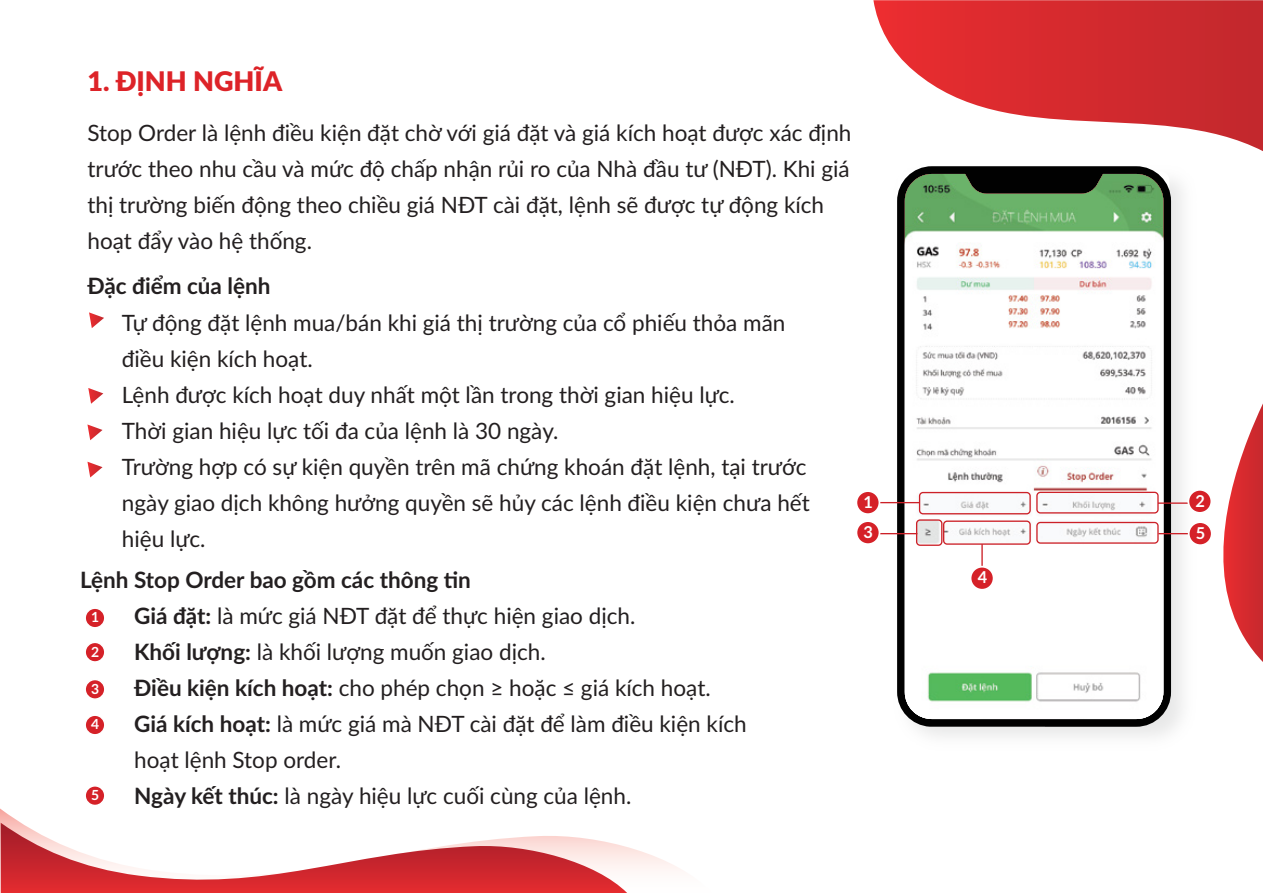
<style>
.page{position:relative;width:1263px;height:893px;background:#fff}
.page>*{position:absolute;margin:0;border:0;box-sizing:border-box;transform-origin:0 0}
.t1{font:900 27px "Lato";color:#dd2328}
.t2{font:22.5px/36px "Lato";color:#231f20}
.t3{font:700 22.5px "Lato";color:#231f20}
.t4{font:700 16.35px/30px "Lato";color:#fff}
.t5{font:700 13.95px "Lato";color:#fff}
.s1{font-weight:700}
</style>
<div class="page">
<div style="left:85px;top:608px;width:20px;height:20px;background:#d52128;border-radius:50%"></div>
<div style="left:84px;top:607px;width:22px;height:21px;border:2px solid #fff;border-radius:50%"></div>
<div style="left:85px;top:642px;width:20px;height:20px;background:#d52128;border-radius:50%"></div>
<div style="left:84px;top:642px;width:22px;height:21px;border:2px solid #fff;border-radius:50%"></div>
<div style="left:85px;top:679px;width:20px;height:20px;background:#d52128;border-radius:50%"></div>
<div style="left:84px;top:679px;width:22px;height:21px;border:2px solid #fff;border-radius:50%"></div>
<div style="left:85px;top:715px;width:20px;height:20px;background:#d52128;border-radius:50%"></div>
<div style="left:84px;top:714px;width:22px;height:21px;border:2px solid #fff;border-radius:50%"></div>
<div style="left:85px;top:786px;width:20px;height:19px;background:#d52128;border-radius:50%"></div>
<div style="left:84px;top:785px;width:22px;height:21px;border:2px solid #fff;border-radius:50%"></div>
<svg style="left:873px;top:0;width:390px;height:151px"></svg>
<svg style="left:1223px;top:403px;width:40px;height:259px"></svg>
<svg style="left:0;top:808px;width:681px;height:85px"></svg>
<svg style="left:1px;top:823px;width:626px;height:70px"></svg>
<svg style="left:89px;top:312px;width:15px;height:16px"></svg>
<svg style="left:87px;top:424px;width:16px;height:16px"></svg>
<svg style="left:87px;top:462px;width:16px;height:15px"></svg>
<svg style="left:88px;top:388px;width:15px;height:16px"></svg>
<img style="left:887px;top:166px;width:301px;height:571px">
<div style="left:897px;top:166px;width:274px;height:561px;background:#010101;border-radius:34px"></div>
<img style="left:905px;top:174px;width:258px;height:545px">
<div style="left:943px;top:520px;width:88px;height:25px;border:1px solid #cc2128;border-radius:3px"></div>
<div style="left:919px;top:492px;width:112px;height:22px;border:1px solid #cc2128;border-radius:3px"></div>
<div style="left:916px;top:519px;width:26px;height:27px;border:1px solid #cc2128;border-radius:3px"></div>
<div style="left:1036px;top:492px;width:123px;height:22px;border:1px solid #cc2128;border-radius:3px"></div>
<div style="left:1036px;top:522px;width:123px;height:22px;border:1px solid #cc2128;border-radius:3px"></div>
<hr style="left:877px;top:502px;width:42px;height:1px;background:#cc2128">
<hr style="left:1158px;top:502px;width:32px;height:2px;background:#cc2128">
<hr style="left:1158px;top:533px;width:33px;height:1px;background:#cc2128">
<hr style="left:981px;top:544px;width:2px;height:37px;background:#cc2128">
<hr style="left:875px;top:533px;width:42px;height:1px;background:#cc2128">
<div style="left:856px;top:491px;width:23px;height:23px;background:#d52128;border-radius:50%"></div>
<div style="left:855px;top:490px;width:25px;height:25px;border:2px solid #fff;border-radius:50%"></div>
<div style="left:856px;top:521px;width:23px;height:23px;background:#d52128;border-radius:50%"></div>
<div style="left:855px;top:520px;width:25px;height:25px;border:2px solid #fff;border-radius:50%"></div>
<div style="left:1188px;top:490px;width:23px;height:23px;background:#d52128;border-radius:50%"></div>
<div style="left:1187px;top:489px;width:25px;height:25px;border:2px solid #fff;border-radius:50%"></div>
<div style="left:970px;top:567px;width:24px;height:23px;background:#d52128;border-radius:50%"></div>
<div style="left:970px;top:566px;width:24px;height:25px;border:2px solid #fff;border-radius:50%"></div>
<div style="left:1189px;top:522px;width:23px;height:23px;background:#d52128;border-radius:50%"></div>
<div style="left:1188px;top:521px;width:25px;height:25px;border:2px solid #fff;border-radius:50%"></div>
<p class="t1" style="left:87px;top:61px;width:196px">1. ĐỊNH NGHĨA</p>
<p class="t2" style="left:87px;top:114px;width:765px">Stop Order là lệnh điều kiện đặt chờ với giá đặt và giá kích hoạt được xác định trước theo nhu cầu và mức độ chấp nhận rủi ro của Nhà đầu tư (NĐT). Khi giá thị trường biến động theo chiều giá NĐT cài đặt, lệnh sẽ được tự động kích hoạt đẩy vào hệ thống.</p>
<p class="t3" style="left:87px;top:270px;width:184px">Đặc điểm của lệnh</p>
<p class="t2" style="left:122px;top:304px;width:689px">Tự động đặt lệnh mua/bán khi giá thị trường của cổ phiếu thỏa mãn điều kiện kích hoạt.<br>Lệnh được kích hoạt duy nhất một lần trong thời gian hiệu lực.<br>Thời gian hiệu lực tối đa của lệnh là 30 ngày.<br>Trường hợp có sự kiện quyền trên mã chứng khoán đặt lệnh, tại trước ngày giao dịch không hưởng quyền sẽ hủy các lệnh điều kiện chưa hết hiệu lực.</p>
<p class="t2" style="left:134px;top:561px;width:614px;text-indent:-54px"><span class="s1">Lệnh Stop Order bao gồm các thông tin<br>Giá đặt:</span> là mức giá NĐT đặt để thực hiện giao dịch.<br><span class="s1">Khối lượng:</span> là khối lượng muốn giao dịch.<br><span class="s1">Điều kiện kích hoạt:</span> cho phép chọn ≥ hoặc ≤ giá kích hoạt.<br><span class="s1">Giá kích hoạt:</span> là mức giá mà NĐT cài đặt để làm điều kiện kích hoạt lệnh Stop order.<br><span class="s1">Ngày kết thúc:</span> là ngày hiệu lực cuối cùng của lệnh.</p>
<p class="t5" style="left:91px;top:607px;width:10px">1</p>
<p class="t5" style="left:91px;top:641px;width:10px">2</p>
<p class="t5" style="left:91px;top:678px;width:10px">3</p>
<p class="t5" style="left:91px;top:714px;width:10px">4</p>
<p class="t5" style="left:91px;top:785px;width:10px">5</p>
<p class="t4" style="left:863px;top:486px;width:11px">1<br>3</p>
<p class="t4" style="left:1195px;top:485px;width:11px">2</p>
<p class="t4" style="left:978px;top:562px;width:11px">4</p>
<p class="t4" style="left:1196px;top:517px;width:11px">5</p>
</div>
